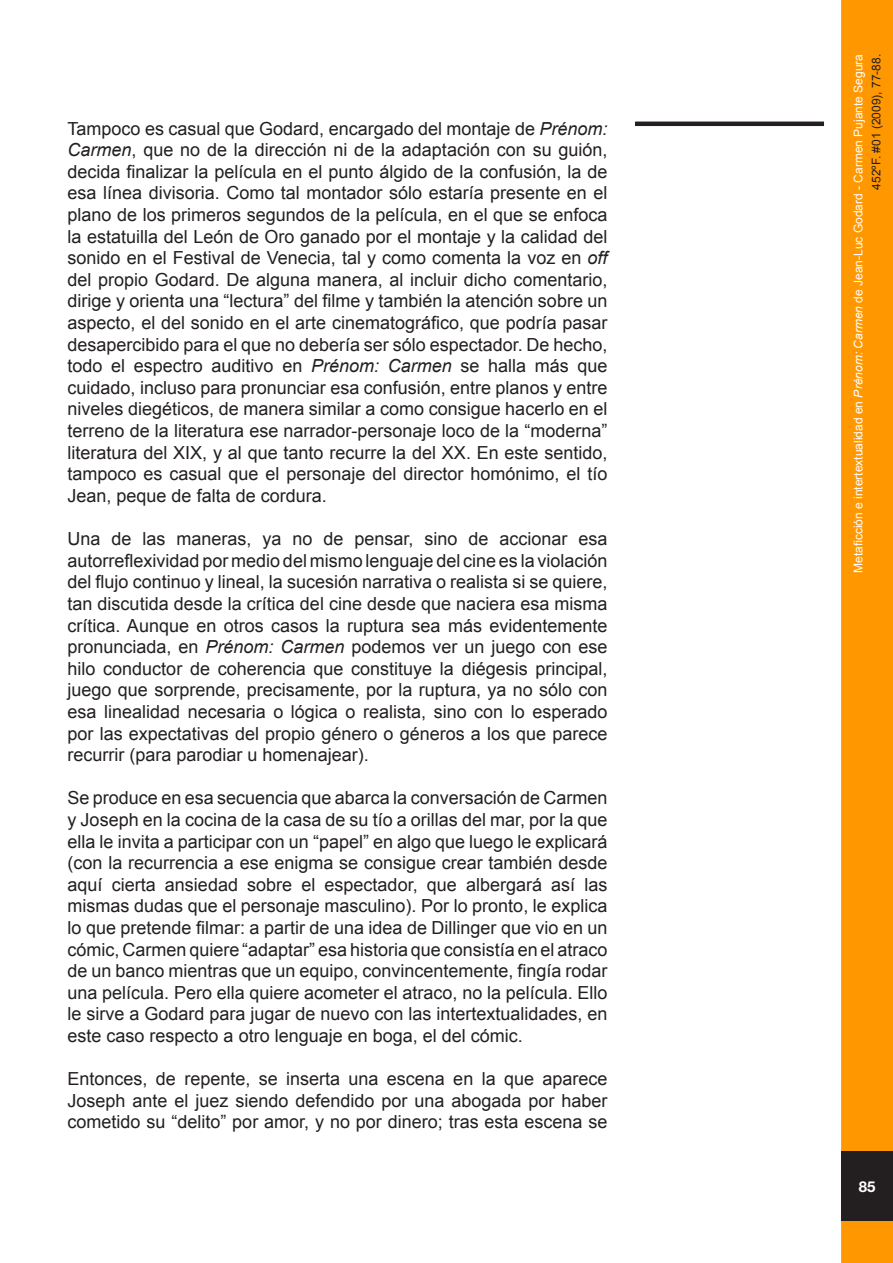
<style>
.page{position:relative;width:893px;height:1263px;background:#fff}
.page>*{position:absolute;margin:0;border:0;box-sizing:border-box;transform-origin:0 0}
.Estilo_de_párrafo_1{font:18px/21.6px "Arial";color:#231f20;text-align:justify}
.t1{font:700 15px "Helvetica Neue";color:#fff}
.t2{font:12px/18px "Arial";color:#fff;text-align:right}
.s1{font-style:italic}
.s2{color:#231f20}
</style>
<div class="page">
<hr style="left:0;top:1151px;width:1px;height:70px;background:#231f20">
<div style="left:841px;top:0;width:52px;height:1263px;background:#ff9800;border:3px solid #ff9800"></div>
<div style="left:841px;top:1151px;width:52px;height:70px;background:#231f20"></div>
<hr style="left:635px;top:122px;width:189px;height:4px;background:#231f20">
<p class="Estilo_de_párrafo_1" style="left:68px;top:118px;width:541px">Tampoco es casual que Godard, encargado del montaje de <span class="s1">Prénom:<br>Carmen</span>, que no de la dirección ni de la adaptación con su guión, decida finalizar la película en el punto álgido de la confusión, la de esa línea divisoria. Como tal montador sólo estaría presente en el plano de los primeros segundos de la película, en el que se enfoca la estatuilla del León de Oro ganado por el montaje y la calidad del sonido en el Festival de Venecia, tal y como comenta la voz en <span class="s1">off </span>del propio Godard. De alguna manera, al incluir dicho comentario, dirige y orienta una “lectura” del filme y también la atención sobre un aspecto, el del sonido en el arte cinematográfico, que podría pasar desapercibido para el que no debería ser sólo espectador. De hecho, todo el espectro auditivo en <span class="s1">Prénom: Carmen</span> se halla más que cuidado, incluso para pronunciar esa confusión, entre planos y entre niveles diegéticos, de manera similar a como consigue hacerlo en el terreno de la literatura ese narrador-personaje loco de la “moderna” literatura del XIX, y al que tanto recurre la del XX. En este sentido, tampoco es casual que el personaje del director homónimo, el tío Jean, peque de falta de cordura.</p>
<p class="Estilo_de_párrafo_1" style="left:68px;top:528px;width:541px">Una de las maneras, ya no de pensar, sino de accionar esa autorreflexividad por medio del mismo lenguaje del cine es la violación del flujo continuo y lineal, la sucesión narrativa o realista si se quiere, tan discutida desde la crítica del cine desde que naciera esa misma crítica. Aunque en otros casos la ruptura sea más evidentemente pronunciada, en <span class="s1">Prénom: Carmen</span> podemos ver un juego con ese hilo conductor de coherencia que constituye la diégesis principal, juego que sorprende, precisamente, por la ruptura, ya no sólo con esa linealidad necesaria o lógica o realista, sino con lo esperado por las expectativas del propio género o géneros a los que parece recurrir (para parodiar u homenajear).</p>
<p class="Estilo_de_párrafo_1" style="left:68px;top:787px;width:541px">Se produce en esa secuencia que abarca la conversación de Carmen y Joseph en la cocina de la casa de su tío a orillas del mar, por la que ella le invita a participar con un “papel” en algo que luego le explicará (con la recurrencia a ese enigma se consigue crear también desde aquí cierta ansiedad sobre el espectador, que albergará así las mismas dudas que el personaje masculino). Por lo pronto, le explica lo que pretende filmar: a partir de una idea de Dillinger que vio en un cómic, Carmen quiere “adaptar” esa historia que consistía en el atraco de un banco mientras que un equipo, convincentemente, fingía rodar una película. Pero ella quiere acometer el atraco, no la película. Ello le sirve a Godard para jugar de nuevo con las intertextualidades, en este caso respecto a otro lenguaje en boga, el del cómic.</p>
<p class="Estilo_de_párrafo_1" style="left:68px;top:1068px;width:541px">Entonces, de repente, se inserta una escena en la que aparece Joseph ante el juez siendo defendido por una abogada por haber cometido su “delito” por amor, y no por dinero; tras esta escena se</p>
<p class="t2" style="left:849px;top:573px;width:520px;rotate:-90deg">Metaficción e intertextualidad en <span class="s1">Prénom: Carmen</span> de Jean-Luc Godard - Carmen Pujante Segura<br><span class="s2">452ºF. #01 (2009), 77-88.</span></p>
<p class="t1" style="left:859px;top:1177px;width:18px">85</p>
</div>
